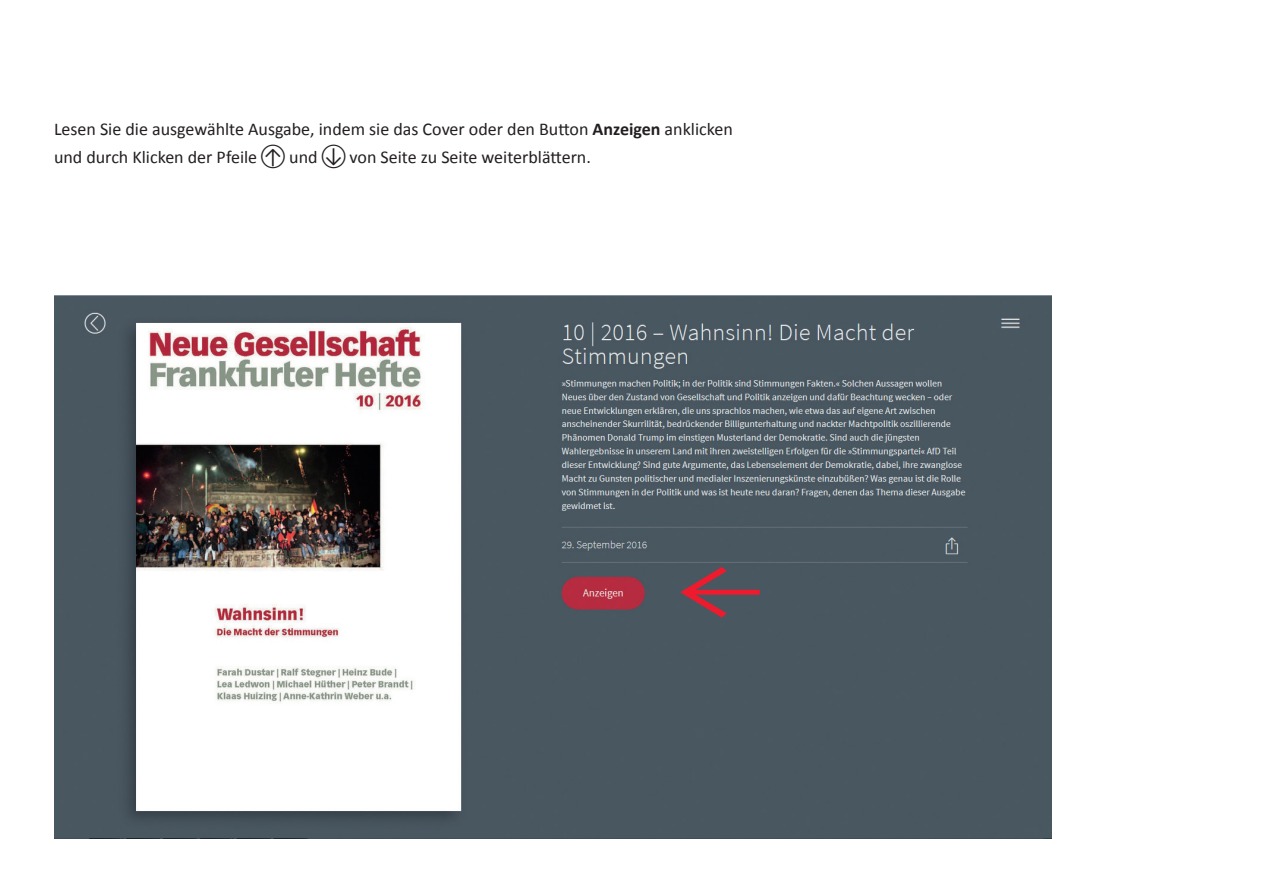
<style>
.page{position:relative;width:1263px;height:893px;background:#fff}
.page>*{position:absolute;margin:0;border:0;box-sizing:border-box;transform-origin:0 0}
.t1{font:90px "Minion Pro";color:#ee1a2e;scale:1.5 1}
.t2{font:21px "Calibri";color:#231f20}
.t3{font:18px/28.8px "Calibri";color:#231f20}
.s1{font-weight:700}
.s2{font-size:24px}
</style>
<div class="page">
<img style="left:54px;top:296px;width:997px;height:543px">
<p class="t3" style="left:54px;top:114px;width:680px">Lesen Sie die ausgewählte Ausgabe, indem sie das Cover oder den Button <span class="s1">Anzeigen</span> anklicken und durch Klicken der Pfeile <span class="s2">⃝</span> und <span class="s2">⃝</span> von Seite zu Seite weiterblättern.</p>
<p class="t2" style="left:264px;top:143px;width:21px">↑</p>
<p class="t2" style="left:324px;top:143px;width:21px">↓</p>
<h1 class="t1" style="left:676px;top:526px;width:60px">←</h1>
</div>
